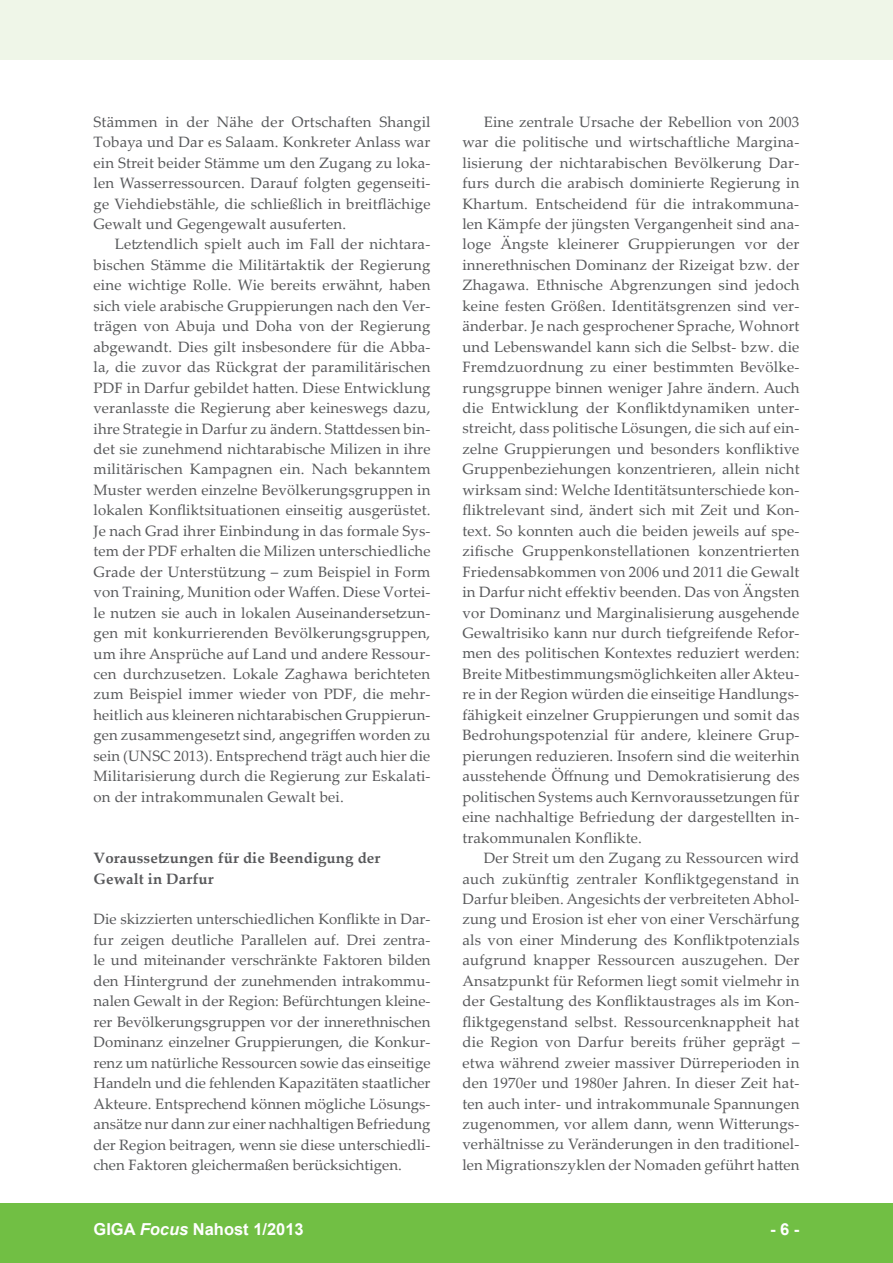
<style>
.page{position:relative;width:893px;height:1263px;background:#fff}
.page>*{position:absolute;margin:0;border:0;box-sizing:border-box;transform-origin:0 0}
.t1{font:700 16.5px "Arial";color:#fff}
.t2{font:15px/20.4px "Palatino Linotype";letter-spacing:.01em;color:#57585a;text-align:justify}
.t3{font:700 15px/20.4px "Palatino Linotype";letter-spacing:.01em;color:#57585a}
.s1{font-style:italic}
</style>
<div class="page">
<div style="left:0;top:1203px;width:893px;height:60px;background:#71bf44"></div>
<div style="left:0;top:0;width:893px;height:60px;background:#eff6e8"></div>
<p class="t2" style="left:94px;top:111px;width:339px">Stämmen in der Nähe der Ortschaften Shangil Tobaya und Dar es Salaam. Konkreter Anlass war ein Streit beider Stämme um den Zugang zu loka&shy;len Wasserressourcen. Darauf folgten gegenseiti&shy;ge Viehdiebstähle, die schließlich in breitflächige Gewalt und Gegengewalt ausuferten.</p>
<p class="t2" style="left:94px;top:234px;width:339px;text-indent:21px">Letztendlich spielt auch im Fall der nichtara&shy;bischen Stämme die Militärtaktik der Regierung eine wichtige Rolle. Wie bereits erwähnt, haben sich viele arabische Gruppierungen nach den Ver&shy;trägen von Abuja und Doha von der Regierung abgewandt. Dies gilt insbesondere für die Abba&shy;la, die zuvor das Rückgrat der paramilitärischen PDF in Darfur gebildet hatten. Diese Entwicklung veranlasste die Regierung aber keineswegs dazu, ihre Strategie in Darfur zu ändern. Stattdessen bin&shy;det sie zunehmend nichtarabische Milizen in ihre militärischen Kampagnen ein. Nach bekanntem Muster werden einzelne Bevölkerungsgruppen in lokalen Konfliktsituationen einseitig ausgerüstet.<br>Je nach Grad ihrer Einbindung in das formale Sys&shy;tem der PDF erhalten die Milizen unterschiedliche Grade der Unterstützung – zum Beispiel in Form von Training, Munition oder Waffen. Diese Vortei&shy;le nutzen sie auch in lokalen Auseinandersetzun&shy;gen mit konkurrierenden Bevölkerungsgruppen, um ihre Ansprüche auf Land und andere Ressour&shy;cen durchzusetzen. Lokale Zaghawa berichteten zum Beispiel immer wieder von PDF, die mehr&shy;heitlich aus kleineren nichtarabischen Gruppierun&shy;gen zusammengesetzt sind, angegriffen worden zu sein (UNSC 2013). Entsprechend trägt auch hier die Militarisierung durch die Regierung zur Eskalati&shy;on der intrakommunalen Gewalt bei.</p>
<p class="t3" style="left:94px;top:847px;width:288px">Voraussetzungen für die Beendigung der<br>Gewalt in Darfur</p>
<p class="t2" style="left:94px;top:908px;width:339px">Die skizzierten unterschiedlichen Konflikte in Dar&shy;fur zeigen deutliche Parallelen auf. Drei zentra&shy;le und miteinander verschränkte Faktoren bilden den Hintergrund der zunehmenden intrakommu&shy;nalen Gewalt in der Region: Befürchtungen kleine&shy;rer Bevölkerungsgruppen vor der innerethnischen Dominanz einzelner Gruppierungen, die Konkur&shy;renz um natürliche Ressourcen sowie das einseitige Handeln und die fehlenden Kapazitäten staatlicher Akteure. Entsprechend können mögliche Lösungs&shy;ansätze nur dann zur einer nachhaltigen Befriedung der Region beitragen, wenn sie diese unterschiedli&shy;chen Faktoren gleichermaßen berücksichtigen.</p>
<p class="t2" style="left:462px;top:111px;width:339px;text-indent:21px">Eine zentrale Ursache der Rebellion von 2003 war die politische und wirtschaftliche Margina&shy;lisierung der nichtarabischen Bevölkerung Dar&shy;furs durch die arabisch dominierte Regierung in Khartum. Entscheidend für die intrakommuna&shy;len Kämpfe der jüngsten Vergangenheit sind ana&shy;loge Ängste kleinerer Gruppierungen vor der innerethnischen Dominanz der Rizeigat bzw. der Zhagawa. Ethnische Abgrenzungen sind jedoch keine festen Größen. Identitätsgrenzen sind ver&shy;änderbar. Je nach gesprochener Sprache, Wohnort und Lebenswandel kann sich die Selbst- bzw. die Fremdzuordnung zu einer bestimmten Bevölke&shy;rungsgruppe binnen weniger Jahre ändern. Auch die Entwicklung der Konfliktdynamiken unter&shy;streicht, dass politische Lösungen, die sich auf ein&shy;zelne Gruppierungen und besonders konfliktive Gruppenbeziehungen konzentrieren, allein nicht wirksam sind: Welche Identitätsunterschiede kon&shy;fliktrelevant sind, ändert sich mit Zeit und Kon&shy;text. So konnten auch die beiden jeweils auf spe&shy;zifische Gruppenkonstellationen konzentrierten Friedensabkommen von 2006 und 2011 die Gewalt in Darfur nicht effektiv beenden. Das von Ängsten vor Dominanz und Marginalisierung ausgehende Gewaltrisiko kann nur durch tiefgreifende Refor&shy;men des politischen Kontextes reduziert werden:<br>Breite Mitbestimmungsmöglichkeiten aller Akteu&shy;re in der Region würden die einseitige Handlungs&shy;fähigkeit einzelner Gruppierungen und somit das Bedrohungspotenzial für andere, kleinere Grup&shy;pierungen reduzieren. Insofern sind die weiterhin ausstehende Öffnung und Demokratisierung des politischen Systems auch Kernvoraussetzungen für eine nachhaltige Befriedung der dargestellten in&shy;trakommunalen Konflikte.</p>
<p class="t2" style="left:462px;top:847px;width:339px;text-indent:21px">Der Streit um den Zugang zu Ressourcen wird auch zukünftig zentraler Konfliktgegenstand in Darfur bleiben. Angesichts der verbreiteten Abhol&shy;zung und Erosion ist eher von einer Verschärfung als von einer Minderung des Konfliktpotenzials aufgrund knapper Ressourcen auszugehen. Der Ansatzpunkt für Reformen liegt somit vielmehr in der Gestaltung des Konfliktaustrages als im Kon&shy;fliktgegenstand selbst. Ressourcenknappheit hat die Region von Darfur bereits früher geprägt ‒ etwa während zweier massiver Dürreperioden in den 1970er und 1980er Jahren. In dieser Zeit hat&shy;ten auch inter- und intrakommunale Spannungen zugenommen, vor allem dann, wenn Witterungs&shy;verhältnisse zu Veränderungen in den traditionel&shy;len Migrationszyklen der Nomaden geführt hatten</p>
<p class="t1" style="left:94px;top:1218px;width:212px">GIGA <span class="s1">Focus</span> Nahost 1/2013</p>
<p class="t1" style="left:770px;top:1218px;width:31px">- 6 -</p>
</div>
